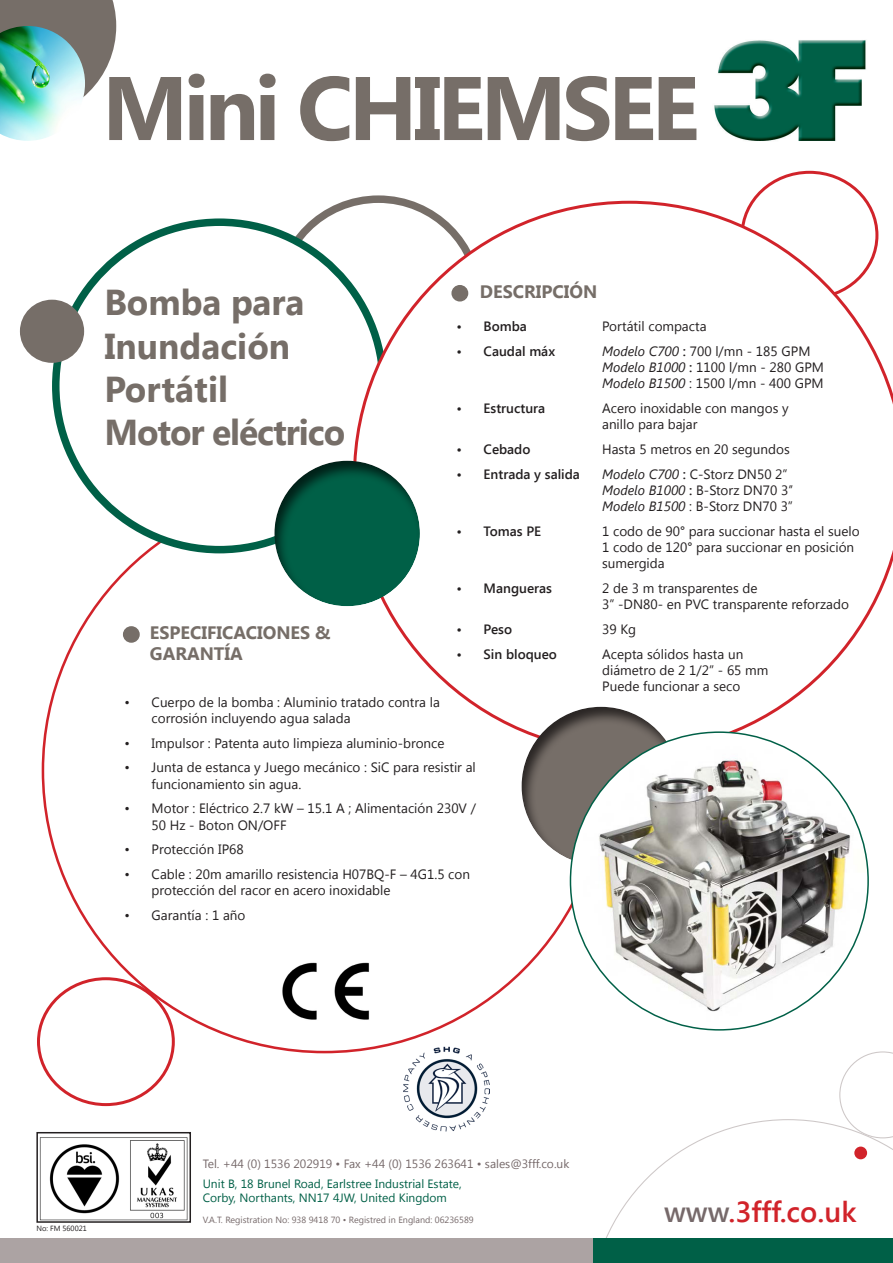
<style>
.page{position:relative;width:893px;height:1263px;background:#fff}
.page>*{position:absolute;margin:0;border:0;box-sizing:border-box;transform-origin:0 0}
.t1{font:700 90px "Segoe UI";letter-spacing:-.05em;color:#766e68}
.t2{font:700 36px/43.2px "Segoe UI";color:#766e68}
.t3{font:600 28.95px "Segoe UI";color:#d1232a}
.t4{font:700 18px/21.6px "Segoe UI";color:#766e68}
.t5{font:13.5px/16.2px "Segoe UI";color:#231f20}
.t6{font:13.5px "Segoe UI Symbol";color:#231f20}
.t7{font:600 13.5px "Segoe UI";color:#231f20}
.t8{font:12px/14.4px "Segoe UI";color:#006047}
.t9{font:12px "Segoe UI";color:#76696a}
.t10{font:9px "Segoe UI";color:#76696a}
.t11{font:7.5px "Segoe UI";color:#231f20}
.s1{font-style:italic}
.s2{font-weight:600}
.s3{color:#76696a}
</style>
<div class="page">
<div style="left:37px;top:977px;width:138px;height:129px;border:3px solid #d1232a;border-radius:50%"></div>
<svg style="left:0;top:0;width:116px;height:96px;background:#88817c"></svg>
<img style="left:0;top:26px;width:85px;height:115px">
<div style="left:23px;top:303px;width:58px;height:57px;background:#766e68;border-radius:50%"></div>
<div style="left:20px;top:300px;width:64px;height:63px;border:6px solid #766e68;border-radius:50%"></div>
<svg style="left:606px;top:1051px;width:287px;height:187px"></svg>
<div style="left:854px;top:1146px;width:13px;height:13px;background:#d1232a;border-radius:50%"></div>
<div style="left:0;top:1238px;width:893px;height:25px;background:#aca3a3"></div>
<div style="left:594px;top:1238px;width:299px;height:25px;background:#006047"></div>
<svg style="left:353px;top:201px;width:540px;height:545px"></svg>
<div style="left:452px;top:286px;width:16px;height:15px;background:#766e68;border-radius:50%"></div>
<div style="left:451px;top:285px;width:17px;height:16px;border:2px solid #766e68;border-radius:50%"></div>
<div style="left:273px;top:459px;width:147px;height:147px;background:#231f20;opacity:.75"></div>
<div style="left:124px;top:627px;width:15px;height:15px;background:#766e68;border-radius:50%"></div>
<div style="left:123px;top:626px;width:17px;height:17px;border:2px solid #766e68;border-radius:50%"></div>
<div style="left:521px;top:706px;width:160px;height:160px;background:#231f20;opacity:.75"></div>
<svg style="left:570px;top:732px;width:298px;height:298px"></svg>
<img style="left:583px;top:746px;width:283px;height:276px">
<img style="left:714px;top:40px;width:152px;height:101px">
<img style="left:39px;top:1137px;width:149px;height:83px">
<div style="left:36px;top:1132px;width:155px;height:91px;border:2px solid #231f20"></div>
<img style="left:404px;top:1046px;width:85px;height:86px">
<img style="left:282px;top:962px;width:88px;height:58px">
<svg style="left:353px;top:700px;width:3px;height:7px"></svg>
<svg style="left:362px;top:697px;width:13px;height:10px"></svg>
<svg style="left:389px;top:700px;width:5px;height:7px"></svg>
<svg style="left:416px;top:700px;width:9px;height:7px"></svg>
<svg style="left:434px;top:700px;width:5px;height:7px"></svg>
<svg style="left:365px;top:738px;width:13px;height:8px"></svg>
<svg style="left:399px;top:738px;width:45px;height:8px"></svg>
<h1 class="t1" style="left:102px;top:44px;width:599px">Mini CHIEMSEE</h1>
<h2 class="t2" style="left:104px;top:279px;width:242px">Bomba para<br>Inundación<br>Portátil<br>Motor eléctrico</h2>
<h3 class="t4" style="left:480px;top:280px;width:119px">DESCRIPCIÓN</h3>
<p class="t7" style="left:457px;top:317px;width:72px">• Bomba</p>
<p class="t5" style="left:602px;top:318px;width:106px">Portátil compacta</p>
<p class="t7" style="left:457px;top:342px;width:100px">• Caudal máx</p>
<p class="t5" style="left:602px;top:342px;width:223px"><span class="s1">Modelo C700</span> <span class="s2">:</span> 700 l/mn - 185 GPM<br><span class="s1">Modelo B1000</span> <span class="s2">:</span> 1100 l/mn - 280 GPM<br><span class="s1">Modelo B1500</span> : 1500 l/mn - 400 GPM</p>
<p class="t7" style="left:457px;top:399px;width:90px">• Estructura</p>
<p class="t5" style="left:602px;top:400px;width:188px">Acero inoxidable con mangos y anillo para bajar</p>
<p class="t7" style="left:457px;top:440px;width:75px">• Cebado</p>
<p class="t5" style="left:602px;top:440px;width:189px">Hasta 5 metros en 20 segundos</p>
<p class="t7" style="left:457px;top:464px;width:125px">• Entrada y salida</p>
<p class="t5" style="left:602px;top:465px;width:193px"><span class="s1">Modelo C700</span> <span class="s2">:</span> C-Storz DN50 2’’<br><span class="s1">Modelo B1000</span> <span class="s2">:</span> B-Storz DN70 3’’<br><span class="s1">Modelo B1500</span> : B-Storz DN70 3’’</p>
<p class="t7" style="left:457px;top:521px;width:86px">• Tomas PE</p>
<p class="t5" style="left:602px;top:522px;width:259px">1 codo de 90° para succionar hasta el suelo<br>1 codo de 120° para succionar en posición sumergida</p>
<p class="t7" style="left:457px;top:579px;width:97px">• Mangueras</p>
<p class="t5" style="left:602px;top:579px;width:248px">2 de 3 m transparentes de<br>3’’ -DN80- en PVC transparente reforzado</p>
<p class="t7" style="left:457px;top:620px;width:57px">• Peso</p>
<p class="t5" style="left:602px;top:620px;width:35px">39 Kg</p>
<p class="t7" style="left:457px;top:644px;width:102px">• Sin bloqueo</p>
<p class="t5" style="left:602px;top:645px;width:168px">Acepta sólidos hasta un diámetro de 2 1/2” - 65 mm<br>Puede funcionar a seco</p>
<h3 class="t4" style="left:150px;top:621px;width:182px">ESPECIFICACIONES &amp;<br>GARANTÍA</h3>
<p class="t6" style="left:293px;top:692px;width:142px">●◆ ■□ ▼ ▼ □ □■▼ ●</p>
<p class="t6" style="left:158px;top:708px;width:120px">□□▲ ■ ■●◆ ■□</p>
<p class="t6" style="left:295px;top:708px;width:36px">◆ ▲ ●</p>
<p class="t6" style="left:125px;top:733px;width:7px">•</p>
<p class="t6" style="left:175px;top:733px;width:26px">◆●▲□</p>
<p class="t6" style="left:228px;top:733px;width:25px">▼ ■▼</p>
<p class="t6" style="left:270px;top:733px;width:28px">◆▼□ ●</p>
<p class="t6" style="left:353px;top:733px;width:46px">●◆ ■□</p>
<p class="t6" style="left:125px;top:757px;width:53px">• ◆■▼</p>
<p class="t6" style="left:213px;top:757px;width:26px">▲▼ ■</p>
<p class="t6" style="left:435px;top:757px;width:21px">▲▲▼</p>
<p class="t6" style="left:473px;top:757px;width:5px">●</p>
<p class="t6" style="left:156px;top:774px;width:42px">◆■ □■</p>
<p class="t6" style="left:225px;top:774px;width:42px">■▼□ ▲ ■</p>
<p class="t6" style="left:125px;top:798px;width:7px">•</p>
<p class="t6" style="left:164px;top:798px;width:22px">□▼□</p>
<p class="t6" style="left:206px;top:798px;width:45px">●▼□</p>
<p class="t6" style="left:364px;top:798px;width:39px">● ■▼</p>
<p class="t6" style="left:170px;top:815px;width:66px">★ □▼□■</p>
<p class="t6" style="left:125px;top:839px;width:7px">•</p>
<p class="t6" style="left:207px;top:839px;width:9px">■</p>
<p class="t6" style="left:125px;top:864px;width:7px">•</p>
<p class="t6" style="left:175px;top:864px;width:5px">●</p>
<p class="t6" style="left:259px;top:864px;width:65px">●●□ ▲ ▲▼ ■</p>
<p class="t6" style="left:318px;top:880px;width:32px">□ ■□</p>
<p class="t6" style="left:380px;top:880px;width:5px">●</p>
<p class="t6" style="left:125px;top:905px;width:7px">•</p>
<p class="t11" style="left:36px;top:1223px;width:52px">No: FM 560021</p>
<p class="t9" style="left:203px;top:1156px;width:368px">Tel. +44 (0) 1536 202919 • Fax +44 (0) 1536 263641 • sales@3fff.co.uk</p>
<p class="t8" style="left:203px;top:1176px;width:260px">Unit B, 18 Brunel Road, Earlstree Industrial Estate,<br>Corby, Northants, NN17 4JW, United Kingdom</p>
<p class="t10" style="left:203px;top:1213px;width:272px">V.A.T. Registration No: 938 9418 70 • Registred in England: 06236589</p>
<h3 class="t3" style="left:664px;top:1191px;width:194px"><span class="s3">www</span>.3fff.co.uk</h3>
</div>
